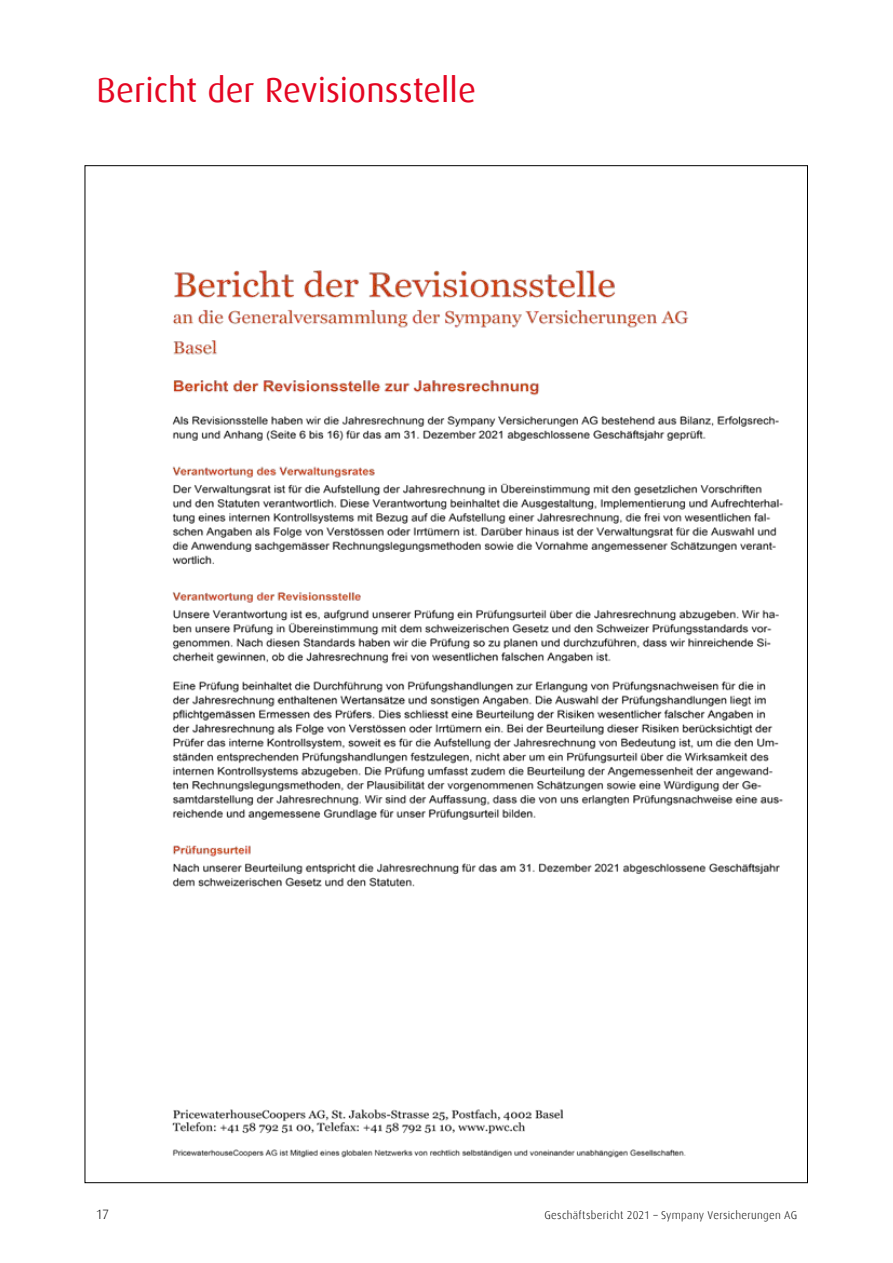
<style>
.page{position:relative;width:893px;height:1263px;background:#fff}
.page>*{position:absolute;margin:0;border:0;box-sizing:border-box;transform-origin:0 0}
.t1{font:34.5px "Dax";color:#e40521}
.t2{font:300 13.5px "Dax";color:#000}
.t3{font:300 11.25px "Dax";letter-spacing:.025em;color:#000}
</style>
<div class="page">
<img style="left:172px;top:270px;width:611px;height:888px">
<h1 class="t1" style="left:96px;top:71px;width:381px">Bericht der Revisionsstelle</h1>
<p class="t2" style="left:96px;top:1207px;width:15px">17</p>
<p class="t3" style="left:544px;top:1209px;width:254px">Geschäftsbericht 2021 – Sympany Versicherungen AG</p>
</div>
